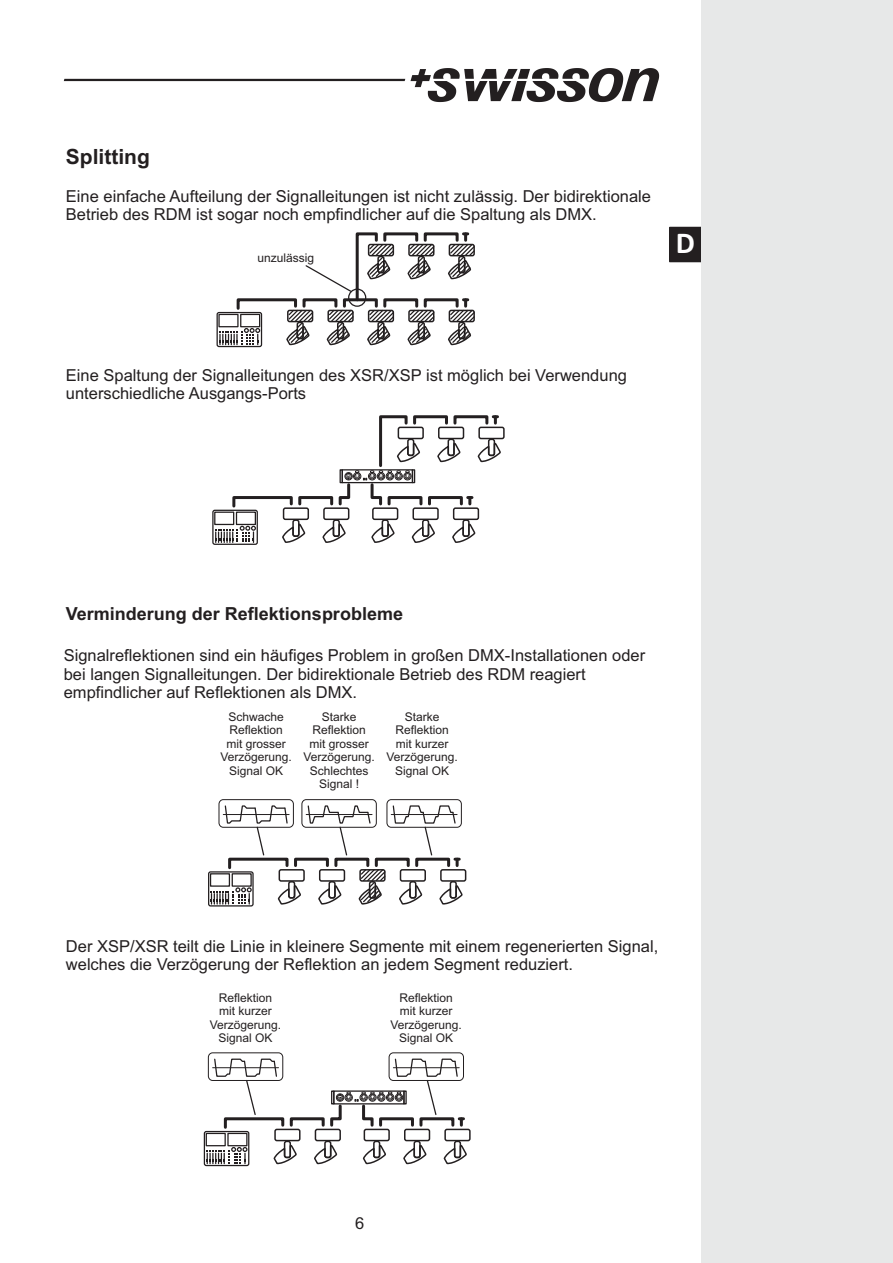
<style>
.page{position:relative;width:893px;height:1263px;background:#fff}
.page>*{position:absolute;margin:0;border:0;box-sizing:border-box;transform-origin:0 0}
.t1{font:700 30.3px "Calibri";color:#fff}
.t2{font:700 21px "Arial";color:#231f20}
.t3{font:700 18px "Arial";color:#231f20}
.t4{font:16.5px/18.5px "Arial";color:#231f20}
.t5{font:12px/13.4px "Arial";color:#231f20;text-align:center}
</style>
<div class="page">
<div style="left:217px;top:312px;width:45px;height:35px;border:1px solid #231f20;border-radius:2px"></div>
<div style="left:383px;top:298px;width:35px;height:10px;border:3px solid #231f20"></div>
<div style="left:424px;top:298px;width:35px;height:10px;border:3px solid #231f20"></div>
<svg style="left:447px;top:298px;width:28px;height:48px"></svg>
<svg style="left:407px;top:309px;width:28px;height:37px"></svg>
<div style="left:383px;top:232px;width:35px;height:10px;border:3px solid #231f20"></div>
<div style="left:424px;top:232px;width:35px;height:10px;border:3px solid #231f20"></div>
<svg style="left:447px;top:232px;width:28px;height:48px"></svg>
<svg style="left:407px;top:243px;width:28px;height:37px"></svg>
<svg style="left:219px;top:232px;width:176px;height:114px"></svg>
<svg style="left:215px;top:526px;width:41px;height:16px"></svg>
<div style="left:214px;top:511px;width:20px;height:14px;border:1px solid #231f20"></div>
<div style="left:236px;top:511px;width:20px;height:14px;border:1px solid #231f20"></div>
<div style="left:212px;top:510px;width:46px;height:35px;border:1px solid #231f20;border-radius:2px"></div>
<div style="left:283px;top:507px;width:26px;height:13px;border:2px solid #231f20;border-radius:2px"></div>
<div style="left:292px;top:519px;width:8px;height:18px;border:2px solid #231f20;border-radius:2px"></div>
<svg style="left:282px;top:522px;width:24px;height:21px"></svg>
<svg style="left:232px;top:496px;width:62px;height:13px"></svg>
<div style="left:298px;top:496px;width:35px;height:9px;border:3px solid #231f20"></div>
<div style="left:323px;top:507px;width:26px;height:13px;border:2px solid #231f20;border-radius:2px"></div>
<div style="left:333px;top:519px;width:7px;height:18px;border:2px solid #231f20;border-radius:2px"></div>
<svg style="left:322px;top:522px;width:24px;height:21px"></svg>
<div style="left:372px;top:507px;width:26px;height:13px;border:2px solid #231f20;border-radius:2px"></div>
<div style="left:382px;top:519px;width:7px;height:18px;border:2px solid #231f20;border-radius:2px"></div>
<svg style="left:371px;top:522px;width:24px;height:21px"></svg>
<div style="left:412px;top:507px;width:27px;height:13px;border:2px solid #231f20;border-radius:2px"></div>
<div style="left:422px;top:519px;width:7px;height:18px;border:2px solid #231f20;border-radius:2px"></div>
<svg style="left:411px;top:522px;width:24px;height:21px"></svg>
<div style="left:388px;top:496px;width:34px;height:9px;border:3px solid #231f20"></div>
<div style="left:428px;top:496px;width:35px;height:9px;border:3px solid #231f20"></div>
<svg style="left:468px;top:496px;width:4px;height:8px"></svg>
<div style="left:453px;top:507px;width:26px;height:13px;border:2px solid #231f20;border-radius:2px"></div>
<div style="left:462px;top:519px;width:8px;height:18px;border:2px solid #231f20;border-radius:2px"></div>
<svg style="left:452px;top:522px;width:24px;height:21px"></svg>
<div style="left:398px;top:427px;width:26px;height:12px;border:2px solid #231f20;border-radius:2px"></div>
<div style="left:438px;top:427px;width:26px;height:12px;border:2px solid #231f20;border-radius:2px"></div>
<div style="left:447px;top:439px;width:8px;height:17px;border:2px solid #231f20;border-radius:2px"></div>
<svg style="left:437px;top:441px;width:24px;height:22px"></svg>
<div style="left:413px;top:415px;width:35px;height:10px;border:3px solid #231f20"></div>
<div style="left:453px;top:415px;width:35px;height:10px;border:3px solid #231f20"></div>
<svg style="left:493px;top:415px;width:4px;height:8px"></svg>
<svg style="left:338px;top:415px;width:83px;height:91px"></svg>
<div style="left:478px;top:427px;width:27px;height:12px;border:2px solid #231f20;border-radius:2px"></div>
<div style="left:488px;top:439px;width:7px;height:17px;border:2px solid #231f20;border-radius:2px"></div>
<svg style="left:477px;top:441px;width:24px;height:22px"></svg>
<div style="left:210px;top:873px;width:20px;height:14px;border:1px solid #231f20"></div>
<div style="left:208px;top:871px;width:46px;height:35px;border:1px solid #231f20;border-radius:2px"></div>
<div style="left:440px;top:869px;width:26px;height:13px;border:2px solid #231f20;border-radius:2px"></div>
<div style="left:219px;top:799px;width:75px;height:29px;border:1px solid #231f20;border-radius:4px"></div>
<div style="left:302px;top:799px;width:75px;height:29px;border:1px solid #231f20;border-radius:4px"></div>
<div style="left:387px;top:799px;width:75px;height:29px;border:1px solid #231f20;border-radius:4px"></div>
<svg style="left:211px;top:804px;width:253px;height:101px"></svg>
<hr style="left:306px;top:814px;width:66px;height:1px;background:#231f20">
<svg style="left:206px;top:1147px;width:41px;height:16px"></svg>
<div style="left:206px;top:1133px;width:20px;height:13px;border:1px solid #231f20"></div>
<div style="left:227px;top:1133px;width:20px;height:13px;border:1px solid #231f20"></div>
<div style="left:204px;top:1131px;width:45px;height:35px;border:1px solid #231f20;border-radius:2px"></div>
<div style="left:274px;top:1129px;width:27px;height:12px;border:2px solid #231f20;border-radius:2px"></div>
<div style="left:284px;top:1141px;width:7px;height:17px;border:2px solid #231f20;border-radius:2px"></div>
<svg style="left:273px;top:1143px;width:24px;height:22px"></svg>
<div style="left:290px;top:1117px;width:35px;height:10px;border:3px solid #231f20"></div>
<div style="left:315px;top:1129px;width:26px;height:12px;border:2px solid #231f20;border-radius:2px"></div>
<div style="left:324px;top:1141px;width:7px;height:17px;border:2px solid #231f20;border-radius:2px"></div>
<svg style="left:314px;top:1143px;width:24px;height:22px"></svg>
<div style="left:364px;top:1129px;width:26px;height:12px;border:2px solid #231f20;border-radius:2px"></div>
<div style="left:373px;top:1141px;width:7px;height:17px;border:2px solid #231f20;border-radius:2px"></div>
<svg style="left:362px;top:1143px;width:24px;height:22px"></svg>
<div style="left:404px;top:1129px;width:26px;height:12px;border:2px solid #231f20;border-radius:2px"></div>
<div style="left:413px;top:1141px;width:8px;height:17px;border:2px solid #231f20;border-radius:2px"></div>
<svg style="left:403px;top:1143px;width:24px;height:22px"></svg>
<div style="left:444px;top:1129px;width:27px;height:12px;border:2px solid #231f20;border-radius:2px"></div>
<div style="left:454px;top:1141px;width:7px;height:17px;border:2px solid #231f20;border-radius:2px"></div>
<svg style="left:443px;top:1143px;width:24px;height:22px"></svg>
<div style="left:389px;top:1052px;width:75px;height:29px;border:1px solid #231f20;border-radius:4px"></div>
<svg style="left:330px;top:1058px;width:133px;height:69px"></svg>
<hr style="left:393px;top:1067px;width:66px;height:1px;background:#231f20">
<div style="left:208px;top:1052px;width:75px;height:29px;border:1px solid #231f20;border-radius:4px"></div>
<svg style="left:213px;top:1058px;width:73px;height:72px"></svg>
<hr style="left:213px;top:1067px;width:66px;height:1px;background:#231f20">
<svg style="left:64px;top:68px;width:595px;height:34px"></svg>
<svg style="left:669px;top:226px;width:33px;height:37px"></svg>
<div style="left:702px;top:0;width:191px;height:1263px;background:#e7e8e8"></div>
<p class="t2" style="left:66px;top:148px;width:85px">Splitting</p>
<p class="t4" style="left:66px;top:189px;width:587px">Eine einfache Aufteilung der Signalleitungen ist nicht zulässig. Der bidirektionale<br>Betrieb des RDM ist sogar noch empfindlicher auf die Spaltung als DMX.</p>
<p class="t5" style="left:258px;top:252px;width:58px">unzulässig</p>
<h1 class="t1" style="left:676px;top:230px;width:21px">D</h1>
<p class="t4" style="left:66px;top:367px;width:563px">Eine Spaltung der Signalleitungen des XSR/XSP ist möglich bei Verwendung unterschiedliche Ausgangs-Ports</p>
<p class="t3" style="left:66px;top:607px;width:339px">Verminderung der Reflektionsprobleme</p>
<p class="t4" style="left:64px;top:648px;width:583px">Signalreflektionen sind ein häufiges Problem in großen DMX-Installationen oder bei langen Signalleitungen. Der bidirektionale Betrieb des RDM reagiert empfindlicher auf Reflektionen als DMX.</p>
<p class="t5" style="left:220px;top:711px;width:73px">Schwache<br>Reflektion mit grosser<br>Verzögerung.<br>Signal OK</p>
<p class="t5" style="left:303px;top:711px;width:73px">Starke<br>Reflektion mit grosser<br>Verzögerung.<br>Schlechtes<br>Signal !</p>
<p class="t5" style="left:386px;top:711px;width:73px">Starke<br>Reflektion mit kurzer<br>Verzögerung.<br>Signal OK</p>
<p class="t4" style="left:66px;top:938px;width:594px">Der XSP/XSR teilt die Linie in kleinere Segmente mit einem regenerierten Signal, welches die Verzögerung der Reflektion an jedem Segment reduziert.</p>
<p class="t5" style="left:210px;top:992px;width:73px">Reflektion mit kurzer<br>Verzögerung.<br>Signal OK</p>
<p class="t5" style="left:391px;top:992px;width:73px">Reflektion mit kurzer<br>Verzögerung.<br>Signal OK</p>
<p class="t4" style="left:355px;top:1215px;width:11px">6</p>
</div>
